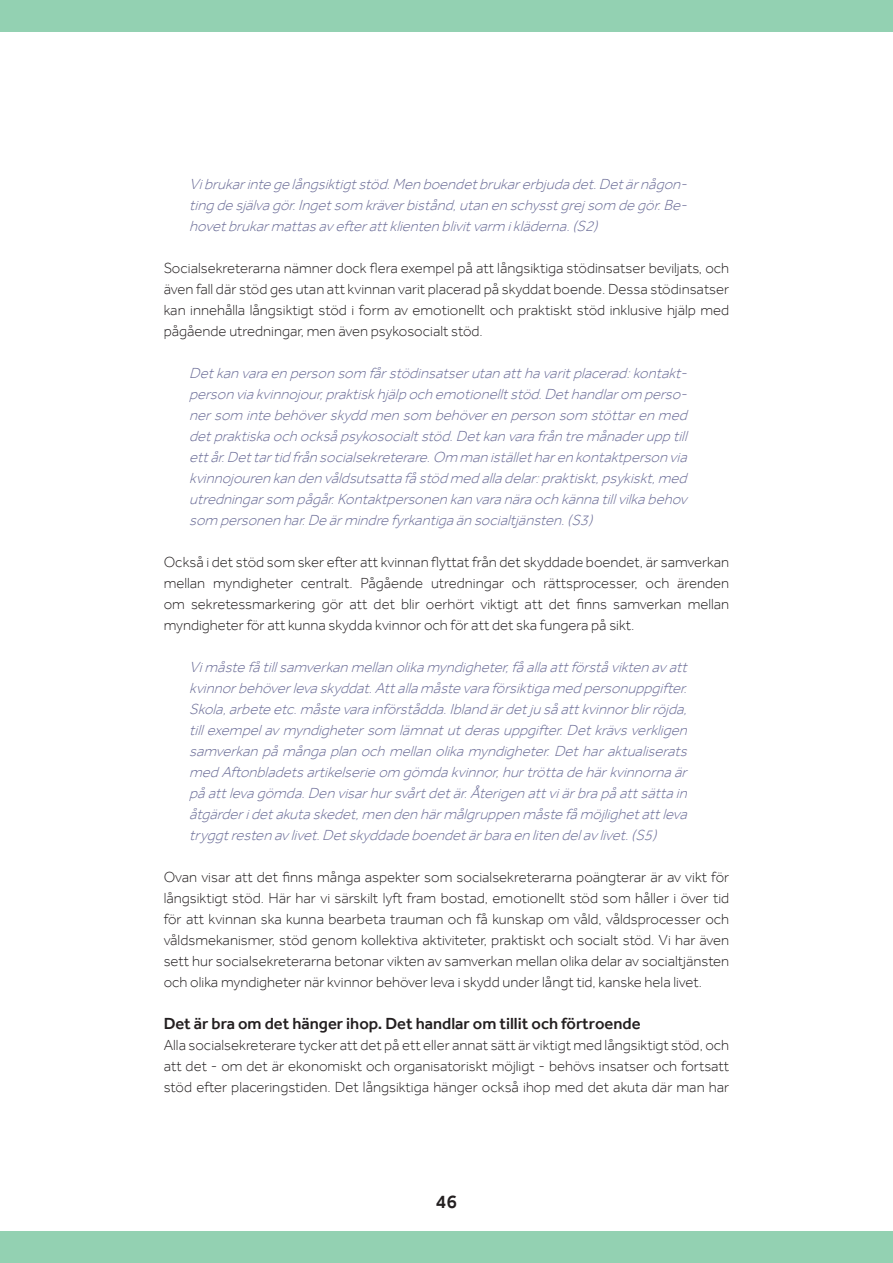
<style>
.page{position:relative;width:893px;height:1263px;background:#fff}
.page>*{position:absolute;margin:0;border:0;box-sizing:border-box;transform-origin:0 0}
.t1{font:500 19.5px "Effra";color:#231f20}
.t2{font:500 16.5px "Effra";color:#231f20}
.t3{font:italic 300 15px/21px "Effra";color:#696b96;text-align:justify}
.t4{font:300 15px/21px "Effra";color:#231f20;text-align:justify}
</style>
<div class="page">
<div style="left:0;top:0;width:893px;height:32px;background:#93d1b2"></div>
<div style="left:0;top:1231px;width:893px;height:32px;background:#93d1b2"></div>
<p class="t3" style="left:189px;top:173px;width:507px">Vibrukarintegelångsiktigtstöd.Menboendetbrukarerbjudadet.Detärnågon&shy;tingdesjälvagör.Ingetsomkräverbistånd,utanenschysstgrejsomdegör.Be&shy;hovetbrukarmattasavefterattklientenblivitvarmikläderna.(S2)</p>
<p class="t4" style="left:164px;top:257px;width:567px">Socialsekreterarna nämner dock flera exempel på att långsiktiga stödinsatser beviljats, och även fall där stöd ges utan att kvinnan varit placerad på skyddat boende. Dessa stödinsatser kan innehålla långsiktigt stöd i form av emotionellt och praktiskt stöd inklusive hjälp med pågående utredningar, men även psykosocialt stöd.</p>
<p class="t3" style="left:189px;top:362px;width:507px">Detkanvaraenpersonsomfårstödinsatserutanatthavaritplacerad:kontakt&shy;personviakvinnojour,praktiskhjälpochemotionelltstöd.Dethandlaromperso&shy;nersomintebehöverskyddmensombehöverenpersonsomstöttarenmed detpraktiskaochocksåpsykosocialtstöd.Detkanvarafråntremånaderupptill ettår.Dettartidfrånsocialsekreterare.Ommaniställetharenkontaktpersonvia kvinnojourenkandenvåldsutsattafåstödmedalladelar:praktiskt,psykiskt,med utredningarsompågår.Kontaktpersonenkanvaranäraochkännatillvilkabehov sompersonenhar.Deärmindrefyrkantigaänsocialtjänsten.(S3)</p>
<p class="t4" style="left:164px;top:551px;width:567px">Också i det stöd som sker efter att kvinnan flyttat från det skyddade boendet, är samverkan mellan myndigheter centralt. Pågående utredningar och rättsprocesser, och ärenden om sekretessmarkering gör att det blir oerhört viktigt att det finns samverkan mellan myndigheter för att kunna skydda kvinnor och för att det ska fungera på sikt.</p>
<p class="t3" style="left:189px;top:656px;width:507px">Vimåstefåtillsamverkanmellanolikamyndigheter,fåallaattförståviktenavatt kvinnorbehöverlevaskyddat.Attallamåstevaraförsiktigamedpersonuppgifter.<br>Skola,arbeteetc.måstevarainförstådda.Iblandärdetjusåattkvinnorblirröjda, tillexempelavmyndighetersomlämnatutderasuppgifter.Detkrävsverkligen samverkanpåmångaplanochmellanolikamyndigheter.Detharaktualiserats medAftonbladetsartikelserieomgömdakvinnor,hurtröttadehärkvinnornaär påattlevagömda.Denvisarhursvårtdetär.Återigenattviärbrapåattsättain åtgärderidetakutaskedet,mendenhärmålgruppenmåstefåmöjlighetattleva tryggtrestenavlivet.Detskyddadeboendetärbaraenlitendelavlivet.(S5)</p>
<p class="t4" style="left:164px;top:866px;width:567px">Ovan visar att det finns många aspekter som socialsekreterarna poängterar är av vikt för långsiktigt stöd. Här har vi särskilt lyft fram bostad, emotionellt stöd som håller i över tid för att kvinnan ska kunna bearbeta trauman och få kunskap om våld, våldsprocesser och våldsmekanismer, stöd genom kollektiva aktiviteter, praktiskt och socialt stöd. Vi har även sett hur socialsekreterarna betonar vikten av samverkan mellan olika delar av socialtjänsten och olika myndigheter när kvinnor behöver leva i skydd under långt tid, kanske hela livet.</p>
<p class="t2" style="left:164px;top:1013px;width:478px">Det är bra om det hänger ihop. Det handlar om tillit och förtroende</p>
<p class="t4" style="left:164px;top:1034px;width:567px">Alla socialsekreterare tycker att det på ett eller annat sätt är viktigt med långsiktigt stöd, och att det - om det är ekonomiskt och organisatoriskt möjligt - behövs insatser och fortsatt stöd efter placeringstiden. Det långsiktiga hänger också ihop med det akuta där man har</p>
<h1 class="t1" style="left:436px;top:1190px;width:23px">46</h1>
</div>
